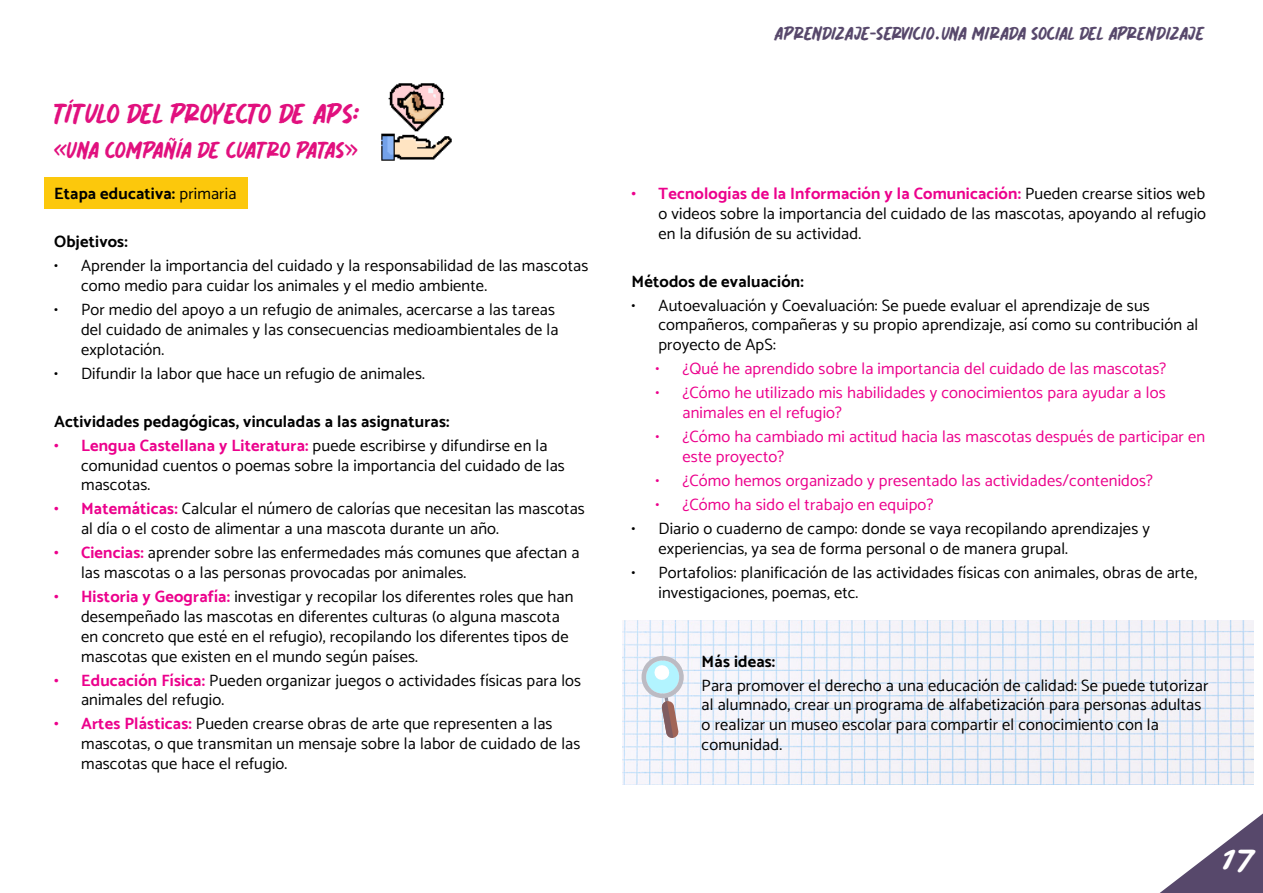
<style>
.page{position:relative;width:1263px;height:893px;background:#fff}
.page>*{position:absolute;margin:0;border:0;box-sizing:border-box;transform-origin:0 0}
.t1{font:45px "Damion";color:#fff}
.t2{font:18px "Chalk Brush Personal Use";letter-spacing:-.09em;color:#e1107e}
.t3{font:16.5px/19.8px "Catamaran";letter-spacing:.01em;color:#000}
.t4{font:16.5px/19.8px "Catamaran";letter-spacing:.01em;color:#ec008c}
.t5{font:700 16.5px "Catamaran";letter-spacing:.01em;color:#000}
.t6{font:15px "Chalk Brush Personal Use";letter-spacing:-.07em;color:#e1107e}
.t7{font:12px "Chalk Brush Personal Use";letter-spacing:-.04em;color:#57486b}
.s1{font-weight:400}
.s2{font-weight:700;color:#ec008c}
.s3{font-family:"Damion"}
</style>
<div class="page">
<div style="left:45px;top:178px;width:203px;height:31px;background:#fcc80c"></div>
<img style="left:381px;top:83px;width:71px;height:78px">
<img style="left:622px;top:621px;width:631px;height:163px">
<svg style="left:639px;top:653px;width:48px;height:85px"></svg>
<svg style="left:1112px;top:727px;width:151px;height:166px"></svg>
<p class="t2" style="left:54px;top:105px;width:307px">TÍTULO DEL PROYECTO DE APS:</p>
<p class="t6" style="left:54px;top:143px;width:305px">«UNA COMPAÑÍA DE CUATRO PATAS»</p>
<p class="t5" style="left:54px;top:181px;width:184px">Etapa educativa: <span class="s1">primaria</span></p>
<p class="t5" style="left:54px;top:229px;width:75px">Objetivos:</p>
<p class="t3" style="left:81px;top:255px;width:509px;text-indent:-27px">• Aprender la importancia del cuidado y la responsabilidad de las mascotas como medio para cuidar los animales y el medio ambiente.</p>
<p class="t3" style="left:81px;top:299px;width:479px;text-indent:-27px">• Por medio del apoyo a un refugio de animales, acercarse a las tareas del cuidado de animales y las consecuencias medioambientales de la explotación.</p>
<p class="t3" style="left:54px;top:363px;width:372px">• Difundir la labor que hace un refugio de animales.</p>
<p class="t5" style="left:54px;top:408px;width:397px">Actividades pedagógicas, vinculadas a las asignaturas:</p>
<p class="t3" style="left:81px;top:435px;width:485px;text-indent:-27px"><span class="s2">• Lengua Castellana y Literatura:</span> puede escribirse y difundirse en la comunidad cuentos o poemas sobre la importancia del cuidado de las mascotas.</p>
<p class="t3" style="left:81px;top:498px;width:505px;text-indent:-27px"><span class="s2">• Matemáticas:</span> Calcular el número de calorías que necesitan las mascotas al día o el costo de alimentar a una mascota durante un año.</p>
<p class="t3" style="left:81px;top:542px;width:500px;text-indent:-27px"><span class="s2">• Ciencias:</span> aprender sobre las enfermedades más comunes que afectan a las mascotas o a las personas provocadas por animales.</p>
<p class="t3" style="left:81px;top:586px;width:494px;text-indent:-27px"><span class="s2">• Historia y Geografía:</span> investigar y recopilar los diferentes roles que han desempeñado las mascotas en diferentes culturas (o alguna mascota en concreto que esté en el refugio), recopilando los diferentes tipos de mascotas que existen en el mundo según países.</p>
<p class="t3" style="left:81px;top:670px;width:502px;text-indent:-27px"><span class="s2">• Educación Física:</span> Pueden organizar juegos o actividades físicas para los animales del refugio.</p>
<p class="t3" style="left:81px;top:714px;width:501px;text-indent:-27px"><span class="s2">• Artes Plásticas:</span> Pueden crearse obras de arte que representen a las mascotas, o que transmitan un mensaje sobre la labor de cuidado de las mascotas que hace el refugio.</p>
<p class="t7" style="left:774px;top:27px;width:432px">APRENDIZAJE-SERVICIO<span class="s3">.</span> UNA MIRADA SOCIAL DEL APRENDIZAJE</p>
<p class="t3" style="left:658px;top:183px;width:549px;text-align:justify;text-indent:-27px"><span class="s2">• Tecnologías de la Información y la Comunicación:</span> Pueden crearse sitios web o videos sobre la importancia del cuidado de las mascotas, apoyando al refugio en la difusión de su actividad.</p>
<p class="t5" style="left:631px;top:268px;width:174px">Métodos de evaluación:</p>
<p class="t3" style="left:658px;top:295px;width:541px;text-indent:-27px">• Autoevaluación y Coevaluación: Se puede evaluar el aprendizaje de sus compañeros, compañeras y su propio aprendizaje, así como su contribución al proyecto de ApS:</p>
<p class="t4" style="left:655px;top:358px;width:512px">• ¿Qué he aprendido sobre la importancia del cuidado de las mascotas?</p>
<p class="t4" style="left:682px;top:382px;width:485px;text-indent:-27px">• ¿Cómo he utilizado mis habilidades y conocimientos para ayudar a los animales en el refugio?</p>
<p class="t4" style="left:682px;top:426px;width:524px;text-indent:-27px">• ¿Cómo ha cambiado mi actitud hacia las mascotas después de participar en este proyecto?</p>
<p class="t4" style="left:655px;top:470px;width:499px">• ¿Cómo hemos organizado y presentado las actividades/contenidos?</p>
<p class="t4" style="left:655px;top:494px;width:279px">• ¿Cómo ha sido el trabajo en equipo?</p>
<p class="t3" style="left:658px;top:518px;width:493px;text-indent:-27px">• Diario o cuaderno de campo: donde se vaya recopilando aprendizajes y experiencias, ya sea de forma personal o de manera grupal.</p>
<p class="t3" style="left:658px;top:562px;width:540px;text-indent:-27px">• Portafolios: planificación de las actividades físicas con animales, obras de arte, investigaciones, poemas, etc.</p>
<p class="t5" style="left:702px;top:648px;width:75px">Más ideas:</p>
<p class="t3" style="left:702px;top:675px;width:508px">Para promover el derecho a una educación de calidad: Se puede tutorizar al alumnado, crear un programa de alfabetización para personas adultas o realizar un museo escolar para compartir el conocimiento con la comunidad.</p>
<h1 class="t1" style="left:1218px;top:823px;width:37px">17</h1>
</div>
